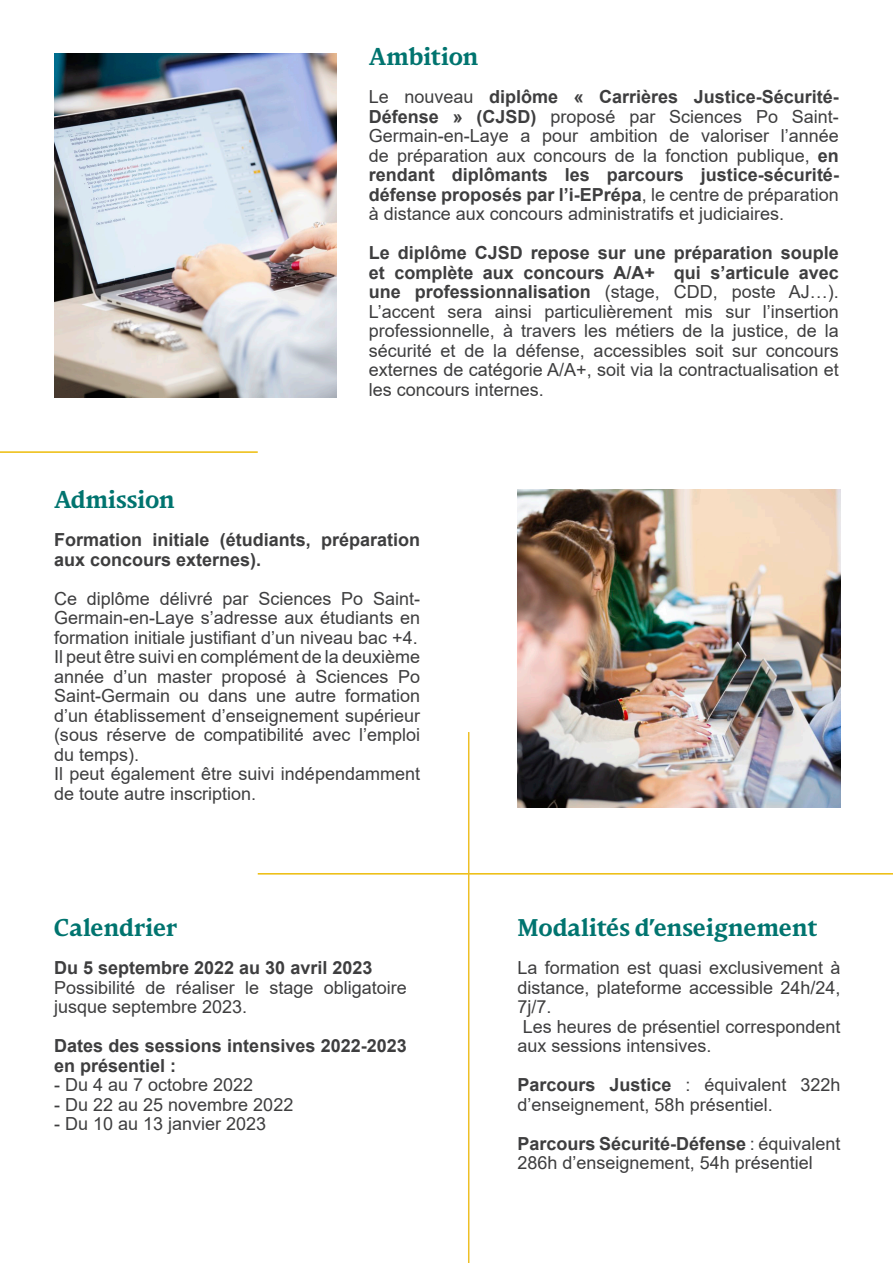
<style>
.page{position:relative;width:893px;height:1263px;background:#fff}
.page>*{position:absolute;margin:0;border:0;box-sizing:border-box;transform-origin:0 0}
.t1{font:700 22.5px "Oree";color:#00746f}
.t2{font:18px/19.5px "Arial";color:#3e3e3f;text-align:justify}
.t3{font:700 18px/19.5px "Arial";color:#3e3e3f}
.s1{font-weight:700}
</style>
<div class="page">
<hr style="left:0;top:451px;width:258px;height:2px;background:#edbc0a">
<hr style="left:258px;top:873px;width:635px;height:1px;background:#edbc0a">
<hr style="left:468px;top:732px;width:1px;height:531px;background:#eebf26">
<img style="left:518px;top:490px;width:322px;height:318px">
<img style="left:54px;top:54px;width:283px;height:344px">
<p class="t1" style="left:369px;top:41px;width:111px">Ambition</p>
<p class="t2" style="left:369px;top:87px;width:472px">Le nouveau <span class="s1">diplôme « Carrières Justice-Sécurité-Défense » (CJSD)</span> proposé par Sciences Po Saint-Germain-en-Laye a pour ambition de valoriser l’année de préparation aux concours de la fonction publique, <span class="s1">en rendant diplômants les parcours justice-sécurité&shy;défense proposés par l’i-EPrépa</span>, le centre de préparation à distance aux concours administratifs et judiciaires.</p>
<p class="t2" style="left:369px;top:243px;width:472px"><span class="s1">Le diplôme CJSD repose sur une préparation souple et complète aux concours A/A+ qui s’articule avec une professionnalisation</span> (stage, CDD, poste AJ…).<br>L’accent sera ainsi particulièrement mis sur l’insertion professionnelle, à travers les métiers de la justice, de la sécurité et de la défense, accessibles soit sur concours externes de catégorie A/A+, soit via la contractualisation et les concours internes.</p>
<p class="t1" style="left:54px;top:484px;width:122px">Admission</p>
<p class="t3" style="left:54px;top:530px;width:368px">Formation initiale (étudiants, préparation aux concours externes).</p>
<p class="t2" style="left:54px;top:589px;width:368px">Ce diplôme délivré par Sciences Po Saint-Germain-en-Laye s’adresse aux étudiants en formation initiale justifiant d’un niveau bac +4.</p>
<p class="t2" style="left:54px;top:647px;width:368px">Il peut être suivi en complément de la deuxième année d’un master proposé à Sciences Po Saint-Germain ou dans une autre formation d’un établissement d’enseignement supérieur (sous réserve de compatibilité avec l’emploi du temps).</p>
<p class="t2" style="left:54px;top:764px;width:368px">Il peut également être suivi indépendamment de toute autre inscription.</p>
<p class="t1" style="left:54px;top:912px;width:125px">Calendrier</p>
<p class="t3" style="left:54px;top:958px;width:320px">Du 5 septembre 2022 au 30 avril 2023</p>
<p class="t2" style="left:54px;top:977px;width:354px">Possibilité de réaliser le stage obligatoire jusque septembre 2023.</p>
<p class="t3" style="left:54px;top:1036px;width:354px">Dates des sessions intensives 2022-2023 en présentiel :</p>
<p class="t2" style="left:54px;top:1075px;width:201px">- Du 4 au 7 octobre 2022</p>
<p class="t2" style="left:54px;top:1094px;width:241px">- Du 22 au 25 novembre 2022</p>
<p class="t2" style="left:54px;top:1114px;width:214px">- Du 10 au 13 janvier 2023</p>
<p class="t1" style="left:518px;top:912px;width:302px">Modalités d’enseignement</p>
<p class="t2" style="left:518px;top:958px;width:324px">La formation est quasi exclusivement à distance, plateforme accessible 24h/24, 7j/7.</p>
<p class="t2" style="left:518px;top:1016px;width:324px">Les heures de présentiel correspondent aux sessions intensives.</p>
<p class="t2" style="left:518px;top:1075px;width:324px"><span class="s1">Parcours Justice</span> : équivalent 322h d’enseignement, 58h présentiel.</p>
<p class="t2" style="left:518px;top:1133px;width:324px"><span class="s1">Parcours Sécurité-Défense</span> : équivalent<br>286h d’enseignement, 54h présentiel</p>
</div>
